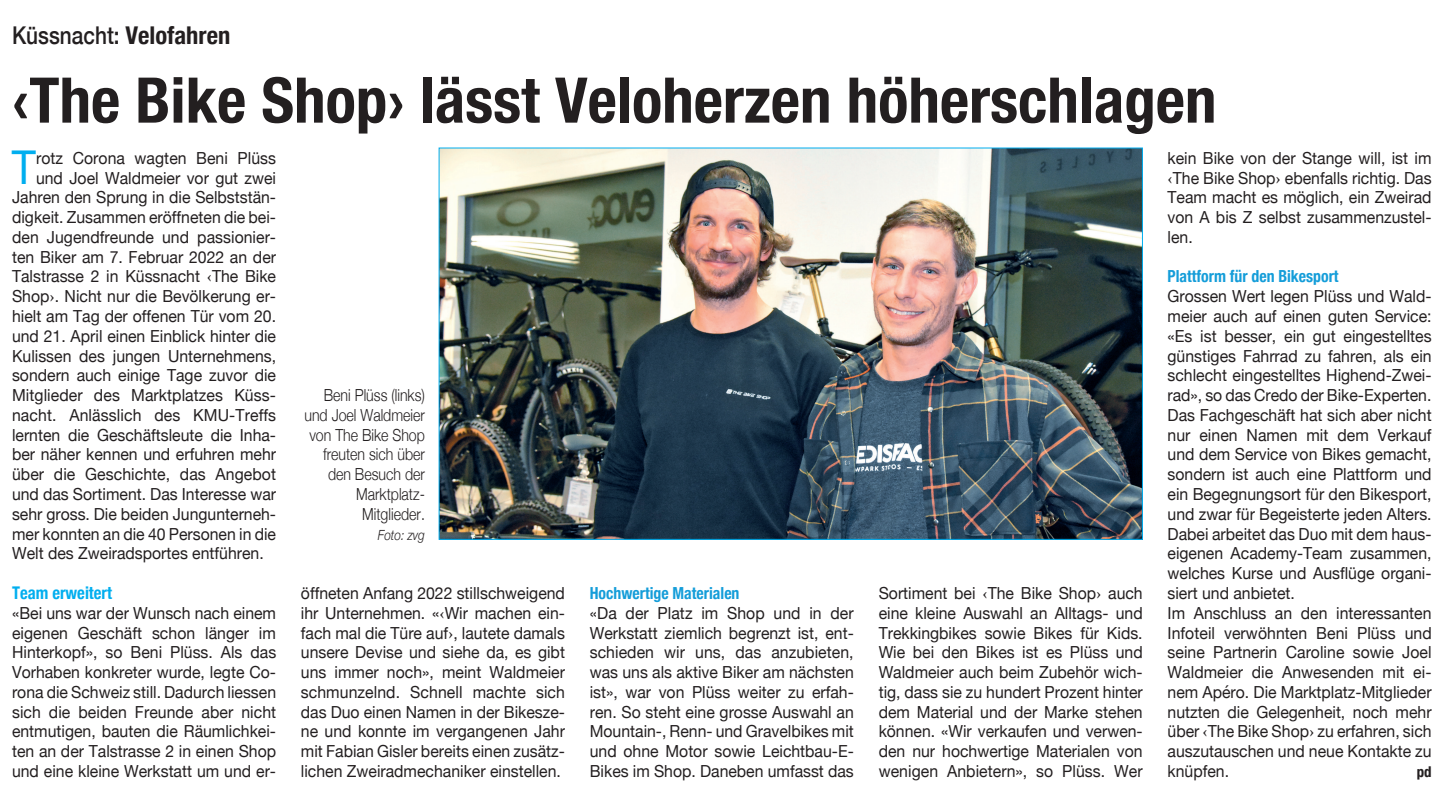
<style>
.page{position:relative;width:1450px;height:801px;background:#fff}
.page>*{position:absolute;margin:0;border:0;box-sizing:border-box;transform-origin:0 0}
.t1{font:700 condensed 63px "Helvetica Neue";color:#231f20}
.t2{font:46.55px "Helvetica Neue";color:#00aeef;scale:.9 1}
.Obertitel{font:500 24.5px "Helvetica Neue";color:#231f20;scale:.85 1}
.t3{font:700 condensed 17.5px "Helvetica Neue";color:#00aeef;scale:.95 1}
.t4{font:16.62px/19.8px "Helvetica Neue";color:#231f20;text-align:justify;scale:.95 1}
.Bildlegende{font:300 16.62px/19.8px "Helvetica Neue";color:#231f20;text-align:right;scale:.85 1}
.t5{font:700 condensed 16.62px "Helvetica Neue";color:#149dd9;scale:.95 1}
.t6{font:700 condensed 14.88px "Helvetica Neue";color:#231f20}
.Bildlegende-2{font:italic 300 14px "Helvetica Neue";color:#231f20;scale:.85 1}
.s1{font-weight:700;font-stretch:condensed}
.s2{font-family:"Liberation Sans Narrow";font-stretch:normal}
.s3{font-family:"Liberation Serif"}
</style>
<div class="page">
<img style="left:441px;top:150px;width:699px;height:387px">
<p class="Obertitel" style="left:12px;top:15px;width:258px">Küssnacht: <span class="s1">Velofahren</span></p>
<p class="t1" style="left:12px;top:48px;width:1205px"><span class="s2">‹</span>The Bike Shop<span class="s2">›</span> lässt Veloherzen höherschlagen</p>
<p class="t2" style="left:12px;top:133px;width:28px">T</p>
<p class="t4" style="left:36px;top:149px;width:254px">rotz Corona wagten Beni Plüss</p>
<p class="t4" style="left:1167px;top:149px;width:279px">kein Bike von der Stange will, ist im <span class="s3">‹</span>The Bike Shop<span class="s3">›</span> ebenfalls richtig. Das Team macht es möglich, ein Zweirad von A bis Z selbst zusammenzustel&shy;len.</p>
<p class="t5" style="left:1167px;top:263px;width:181px">Plattform für den Bikesport</p>
<p class="t4" style="left:1167px;top:287px;width:279px">Grossen Wert legen Plüss und Wald&shy;meier auch auf einen guten Service: «Es ist besser, ein gut eingestelltes günstiges Fahrrad zu fahren, als ein schlecht eingestelltes Highend-Zwei&shy;rad», so das Credo der Bike-Experten.<br>Das Fachgeschäft hat sich aber nicht nur einen Namen mit dem Verkauf und dem Service von Bikes gemacht, sondern ist auch eine Plattform und ein Begegnungsort für den Bikesport, und zwar für Begeisterte jeden Alters.<br>Dabei arbeitet das Duo mit dem haus&shy;eigenen Academy-Team zusammen, welches Kurse und Ausflüge organi&shy;siert und anbietet.</p>
<p class="t4" style="left:1167px;top:604px;width:279px">Im Anschluss an den interessanten Infoteil verwöhnten Beni Plüss und seine Partnerin Caroline sowie Joel Waldmeier die Anwesenden mit ei&shy;nem Apéro. Die Marktplatz-Mitglieder nutzten die Gelegenheit, noch mehr über <span class="s3">‹</span>The Bike Shop<span class="s3">›</span> zu erfahren, sich auszutauschen und neue Kontakte zu knüpfen.</p>
<p class="t4" style="left:36px;top:169px;width:254px">und Joel Waldmeier vor gut zwei</p>
<p class="t4" style="left:12px;top:188px;width:279px">Jahren den Sprung in die Selbststän-</p>
<p class="t4" style="left:12px;top:208px;width:279px">digkeit. Zusammen eröffneten die bei-</p>
<p class="t4" style="left:12px;top:228px;width:279px">den Jugendfreunde und passionier-</p>
<p class="t4" style="left:12px;top:248px;width:279px">ten Biker am 7. Februar 2022 an der</p>
<p class="t4" style="left:12px;top:267px;width:279px">Talstrasse 2 in Küssnacht <span class="s3">‹</span>The Bike</p>
<p class="t4" style="left:12px;top:287px;width:279px">Shop<span class="s3">›</span>. Nicht nur die Bevölkerung er-</p>
<p class="t4" style="left:12px;top:307px;width:279px">hielt am Tag der offenen Tür vom 20.</p>
<p class="t4" style="left:12px;top:327px;width:279px">und 21. April einen Einblick hinter die</p>
<p class="t4" style="left:12px;top:347px;width:279px">Kulissen des jungen Unternehmens,</p>
<p class="t4" style="left:12px;top:366px;width:279px">sondern auch einige Tage zuvor die</p>
<p class="t4" style="left:12px;top:386px;width:279px">Mitglieder des Marktplatzes Küss-</p>
<p class="t4" style="left:12px;top:406px;width:279px">nacht. Anlässlich des KMU-Treffs</p>
<p class="t4" style="left:12px;top:426px;width:279px">lernten die Geschäftsleute die Inha-</p>
<p class="t4" style="left:12px;top:445px;width:279px">ber näher kennen und erfuhren mehr</p>
<p class="t4" style="left:12px;top:465px;width:279px">über die Geschichte, das Angebot</p>
<p class="t4" style="left:12px;top:485px;width:279px">und das Sortiment. Das Interesse war</p>
<p class="t4" style="left:12px;top:505px;width:279px">sehr gross. Die beiden Jungunterneh-</p>
<p class="t4" style="left:12px;top:525px;width:279px">mer konnten an die 40 Personen in die</p>
<p class="t4" style="left:12px;top:544px;width:266px">Welt des Zweiradsportes entführen.</p>
<p class="t3" style="left:12px;top:578px;width:107px">Team erweitert</p>
<p class="t4" style="left:12px;top:604px;width:279px">«Bei uns war der Wunsch nach einem eigenen Geschäft schon länger im Hinterkopf», so Beni Plüss. Als das Vorhaben konkreter wurde, legte Co&shy;rona die Schweiz still. Dadurch liessen sich die beiden Freunde aber nicht entmutigen, bauten die Räumlichkei&shy;ten an der Talstrasse 2 in einen Shop und eine kleine Werkstatt um und er-</p>
<p class="Bildlegende" style="left:304px;top:384px;width:143px">Beni Plüss (links) und Joel Waldmeier von The Bike Shop freuten sich über den Besuch der<br>Marktplatz-<br>Mitglieder.</p>
<p class="Bildlegende-2" style="left:378px;top:523px;width:57px">Foto: zvg</p>
<p class="t4" style="left:878px;top:584px;width:279px">Sortiment bei <span class="s3">‹</span>The Bike Shop<span class="s3">›</span> auch eine kleine Auswahl an Alltags- und Trekkingbikes sowie Bikes für Kids.<br>Wie bei den Bikes ist es Plüss und Waldmeier auch beim Zubehör wich&shy;tig, dass sie zu hundert Prozent hinter dem Material und der Marke stehen können. «Wir verkaufen und verwen&shy;den nur hochwertige Materialen von wenigen Anbietern», so Plüss. Wer</p>
<p class="t4" style="left:301px;top:584px;width:279px">öffneten Anfang 2022 stillschweigend ihr Unternehmen. «<span class="s3">‹</span>Wir machen ein&shy;fach mal die Türe auf<span class="s3">›</span>, lautete damals unsere Devise und siehe da, es gibt uns immer noch», meint Waldmeier schmunzelnd. Schnell machte sich das Duo einen Namen in der Bikesze&shy;ne und konnte im vergangenen Jahr mit Fabian Gisler bereits einen zusätz&shy;lichen Zweiradmechaniker einstellen.</p>
<p class="t5" style="left:589px;top:579px;width:159px">Hochwertige Materialen</p>
<p class="t4" style="left:589px;top:604px;width:279px">«Da der Platz im Shop und in der Werkstatt ziemlich begrenzt ist, ent&shy;schieden wir uns, das anzubieten, was uns als aktive Biker am nächsten ist», war von Plüss weiter zu erfah&shy;ren. So steht eine grosse Auswahl an Mountain-, Renn- und Gravelbikes mit und ohne Motor sowie Leichtbau-E-Bikes im Shop. Daneben umfasst das</p>
<p class="t6" style="left:1416px;top:759px;width:16px">pd</p>
</div>
